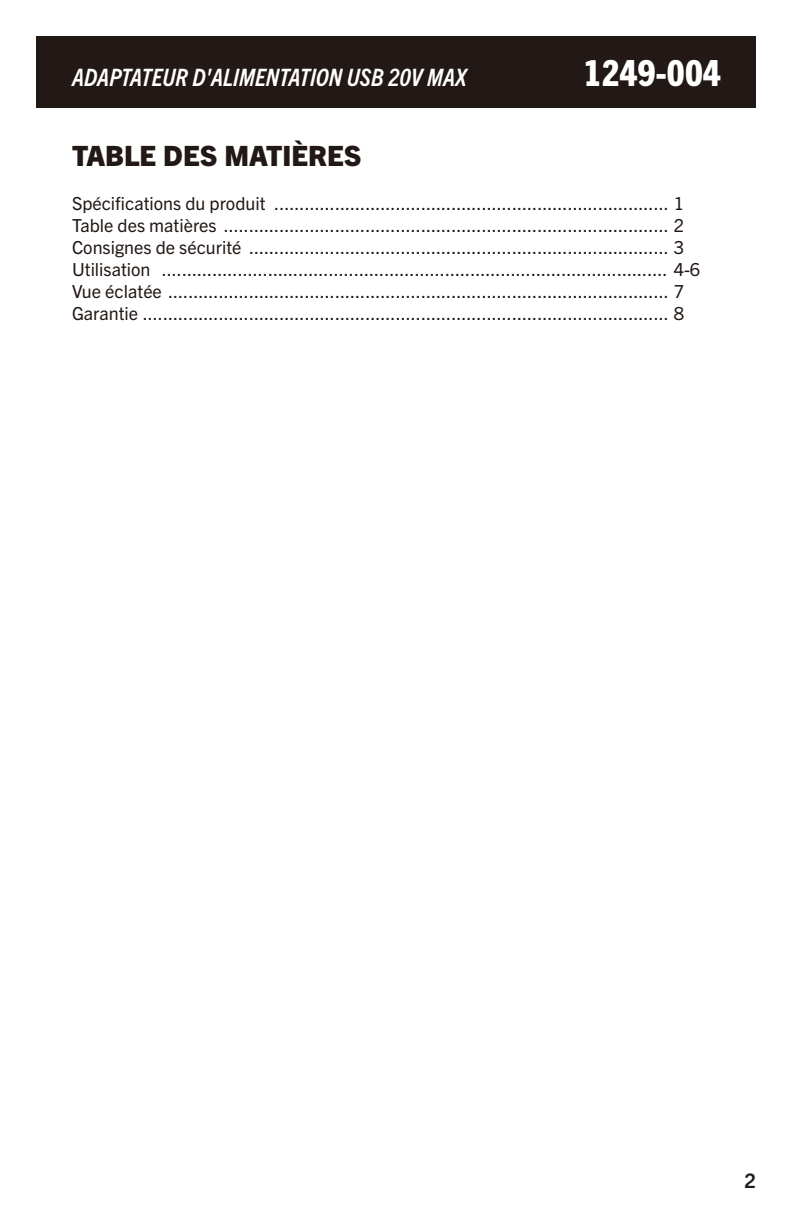
<style>
.page{position:relative;width:792px;height:1224px;background:#fff}
.page>*{position:absolute;margin:0;border:0;box-sizing:border-box;transform-origin:0 0}
.t1{font:800 condensed 36px "Trade Gothic Next LT Pro";letter-spacing:.005em;color:#fff}
.t2{font:800 28px "Trade Gothic Next LT Pro";color:#221815}
.t3{font:italic 700 condensed 24px "Trade Gothic Next LT Pro";color:#fff}
.t4{font:700 20px "Trade Gothic Next LT Pro";color:#221815}
.t5{font:18px/22px "Trade Gothic Next LT Pro";color:#221815}
</style>
<div class="page">
<div style="left:36px;top:36px;width:720px;height:72px;background:#221815"></div>
<h3 class="t3" style="left:72px;top:61px;width:396px">ADAPTATEUR D'ALIMENTATION USB 20V MAX</h3>
<h1 class="t1" style="left:584px;top:48px;width:139px">1249-004</h1>
<h2 class="t2" style="left:72px;top:136px;width:291px">TABLE DES MATIÈRES</h2>
<p class="t5" style="left:72px;top:191px;width:630px">Spécifications du produit .............................................................................. 1<br>Table des matières ........................................................................................ 2<br>Consignes de sécurité ................................................................................... 3<br>Utilisation .................................................................................................... 4-6<br>Vue éclatée ................................................................................................... 7<br>Garantie ........................................................................................................ 8</p>
<p class="t4" style="left:745px;top:1167px;width:13px">2</p>
</div>
